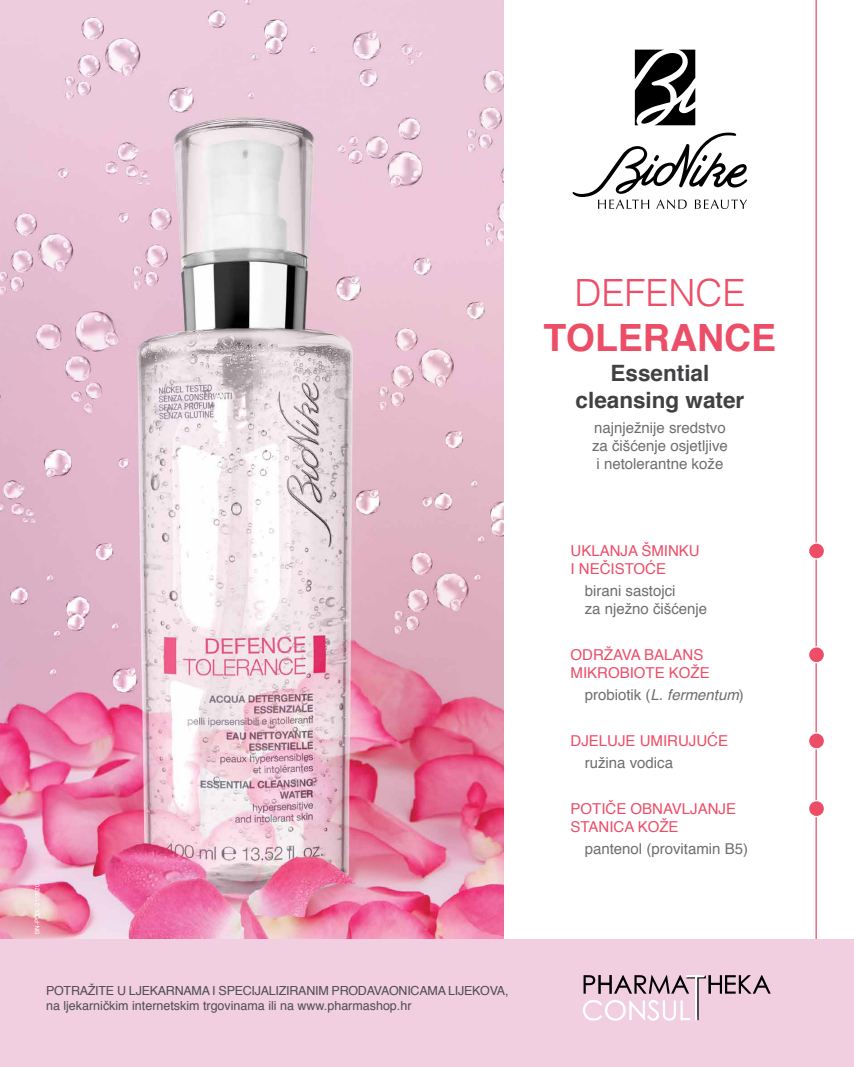
<style>
.page{position:relative;width:854px;height:1067px;background:#fff}
.page>*{position:absolute;margin:0;border:0;box-sizing:border-box;transform-origin:0 0}
.t1{font:700 37.5px "Helvetica";color:#ec4d67}
.t2{font:300 37.5px "Helvetica";color:#ec4d67}
.t3{font:700 22.5px/27px "Helvetica";color:#414042;text-align:center}
.t4{font:15px/18px "Helvetica";color:#6d6e71}
.t5{font:15px/18px "Helvetica";color:#ec4d67}
.t6{font:12.5px/15.1px "Helvetica";letter-spacing:-.02em;color:#4d4d4f}
.t7{font:6.25px "Helvetica";letter-spacing:-.02em;color:#fff}
.s1{font-style:italic}
</style>
<div class="page">
<svg style="left:635px;top:50px;width:60px;height:75px"></svg>
<svg style="left:572px;top:133px;width:175px;height:76px"></svg>
<img style="left:0;top:0;width:503px;height:939px">
<hr style="left:815px;top:0;width:2px;height:1067px;background:#ec4d67">
<div style="left:808px;top:543px;width:16px;height:16px;background:#ec4d67;border-radius:50%"></div>
<div style="left:808px;top:542px;width:17px;height:17px;border:1px solid #fff;border-radius:50%"></div>
<div style="left:808px;top:647px;width:16px;height:15px;background:#ec4d67;border-radius:50%"></div>
<div style="left:808px;top:646px;width:17px;height:17px;border:1px solid #fff;border-radius:50%"></div>
<div style="left:808px;top:733px;width:16px;height:16px;background:#ec4d67;border-radius:50%"></div>
<div style="left:808px;top:732px;width:17px;height:17px;border:1px solid #fff;border-radius:50%"></div>
<div style="left:808px;top:800px;width:16px;height:16px;background:#ec4d67;border-radius:50%"></div>
<div style="left:808px;top:800px;width:17px;height:17px;border:1px solid #fff;border-radius:50%"></div>
<div style="left:0;top:939px;width:854px;height:128px;background:#f1cfe0"></div>
<svg style="left:583px;top:975px;width:188px;height:45px"></svg>
<p class="t7" style="left:32px;top:933px;width:52px;rotate:-90deg">BN-PUBL-21/2020</p>
<p class="t6" style="left:46px;top:983px;width:464px">POTRAŽITE U LJEKARNAMA I SPECIJALIZIRANIM PRODAVAONICAMA LIJEKOVA, na ljekarničkim internetskim trgovinama ili na www.pharmashop.hr</p>
<h1 class="t2" style="left:575px;top:262px;width:172px">DEFENCE</h1>
<h1 class="t1" style="left:544px;top:307px;width:234px">TOLERANCE</h1>
<h2 class="t3" style="left:576px;top:360px;width:170px">Essential cleansing water</h2>
<p class="t4" style="left:592px;top:419px;width:137px;text-align:center">najnježnije sredstvo za čišćenje osjetljive i netolerantne kože</p>
<p class="t5" style="left:570px;top:542px;width:131px">UKLANJA ŠMINKU<br>I NEČISTOĆE</p>
<p class="t4" style="left:585px;top:582px;width:124px">birani sastojci<br>za nježno čišćenje</p>
<p class="t5" style="left:570px;top:646px;width:141px">ODRŽAVA BALANS<br>MIKROBIOTE KOŽE</p>
<p class="t4" style="left:585px;top:686px;width:161px">probiotik (<span class="s1">L. fermentum</span>)</p>
<p class="t5" style="left:570px;top:732px;width:159px">DJELUJE UMIRUJUĆE</p>
<p class="t4" style="left:585px;top:754px;width:90px">ružina vodica</p>
<p class="t5" style="left:570px;top:800px;width:167px">POTIČE OBNAVLJANJE<br>STANICA KOŽE</p>
<p class="t4" style="left:585px;top:840px;width:165px">pantenol (provitamin B5)</p>
</div>
